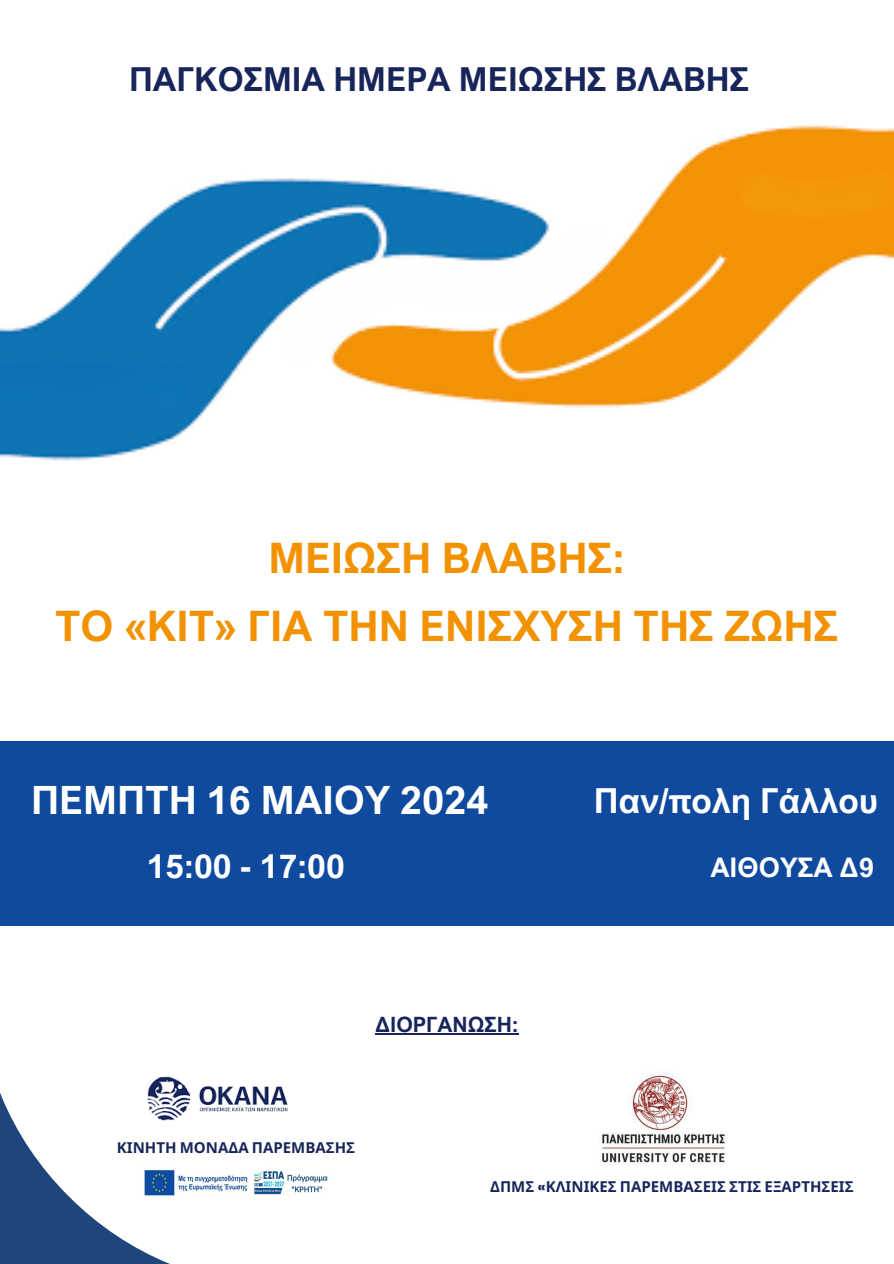
<style>
.page{position:relative;width:894px;height:1264px;background:#fff}
.page>*{position:absolute;margin:0;border:0;box-sizing:border-box;transform-origin:0 0}
.t1{font:700 42px/67.5px "Arial Nova";color:#f29201;text-align:center}
.t2{font:700 39px "Arial Nova";color:#fff}
.t3{font:700 34.5px "Arial Nova";color:#fff}
.t4{font:700 33px "Arial Nova";color:#17255a}
.t5{font:700 33px "Arial Nova";color:#fff}
.t6{font:700 27px "Arial Nova";color:#fff}
.t7{font:700 21.15px "Arial Nova";color:#17255a}
.t8{font:700 15px "Noto Sans";color:#17255a}
.s1{font-family:"Poppins"}
</style>
<div class="page">
<svg style="left:0;top:1093px;width:168px;height:170px"></svg>
<div style="left:0;top:741px;width:893px;height:184px;background:#0f4a9e"></div>
<img style="left:114px;top:1076px;width:174px;height:90px">
<img style="left:142px;top:1158px;width:186px;height:39px">
<img style="left:0;top:125px;width:893px;height:336px">
<img style="left:602px;top:1072px;width:123px;height:91px">
<hr style="left:375px;top:1033px;width:143px;height:1px;background:#17255a">
<p class="t4" style="left:129px;top:58px;width:621px">ΠΑΓΚΟΣΜΙΑ ΗΜΕΡΑ ΜΕΙΩΣΗΣ ΒΛΑΒΗΣ</p>
<h1 class="t1" style="left:55px;top:523px;width:784px">ΜΕΙΩΣΗ ΒΛΑΒΗΣ:<br>ΤΟ «ΚIT» ΓΙΑ ΤΗΝ ΕΝΙΣΧΥΣΗ ΤΗΣ ΖΩΗΣ</h1>
<h2 class="t2" style="left:31px;top:776px;width:459px">ΠΕΜΠΤΗ 16 ΜΑΙΟΥ 2024</h2>
<p class="t3" style="left:593px;top:778px;width:285px">Παν/πολη Γάλλου</p>
<p class="t5" style="left:147px;top:845px;width:199px">15:00 - 17:00</p>
<h3 class="t6" style="left:710px;top:850px;width:165px">ΑΙΘΟΥΣΑ Δ9</h3>
<h3 class="t7" style="left:375px;top:1011px;width:145px">ΔΙΟΡΓΑΝΩΣΗ:</h3>
<h1 class="t8" style="left:117px;top:1136px;width:239px">ΚΙΝΗΤΗ ΜΟΝΑΔΑ ΠΑΡΕΜΒΑΣΗΣ</h1>
<p class="t8" style="left:490px;top:1175px;width:365px">ΔΠΜΣ <span class="s1">«</span>ΚΛΙΝΙΚΕΣ ΠΑΡΕΜΒΑΣΕΙΣ ΣΤΙΣ ΕΞΑΡΤΗΣΕΙΣ</p>
</div>
